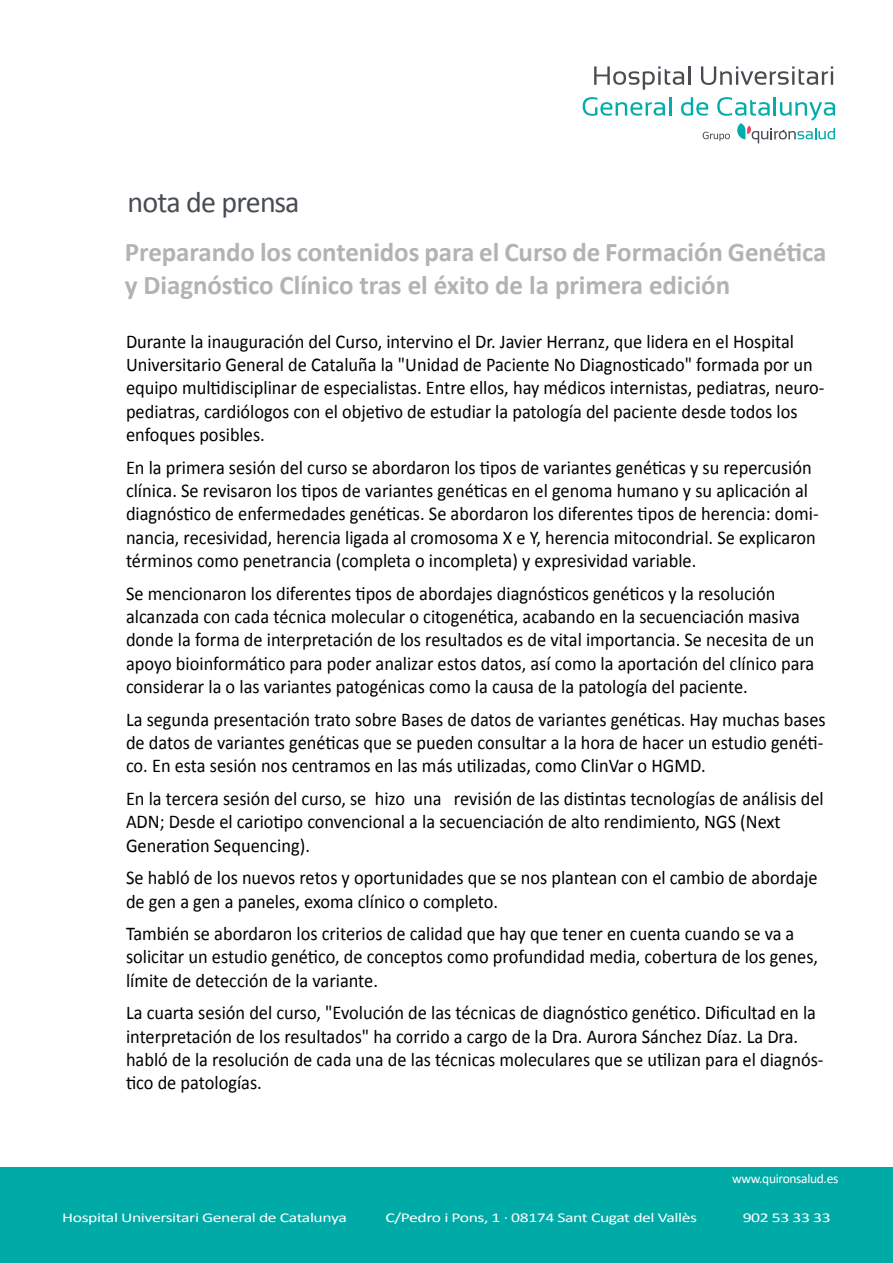
<style>
.page{position:relative;width:893px;height:1263px;background:#fff}
.page>*{position:absolute;margin:0;border:0;box-sizing:border-box;transform-origin:0 0}
.t1{font:30px "Calibri";letter-spacing:-.025em;color:#474c52}
.t2{font:700 27px/32.4px "Calibri";letter-spacing:-.005em;color:#b1b3b4}
.t3{font:19.5px/23.4px "Calibri";color:#000;scale:.94 1}
.t4{font:13.5px "Calibri";letter-spacing:-.025em;color:#fff;scale:1.31 1}
.t5{font:13.5px "Calibri";letter-spacing:-.025em;color:#fff}
</style>
<div class="page">
<div style="left:0;top:1167px;width:893px;height:96px;background:#00aaa6"></div>
<svg style="left:594px;top:66px;width:96px;height:24px"></svg>
<svg style="left:701px;top:66px;width:132px;height:19px"></svg>
<svg style="left:583px;top:97px;width:88px;height:19px"></svg>
<svg style="left:681px;top:97px;width:154px;height:46px"></svg>
<h1 class="t1" style="left:128px;top:183px;width:174px">nota de prensa</h1>
<h2 class="t2" style="left:125px;top:236px;width:703px">Preparando los contenidos para el Curso de Formación Genética y Diagnóstico Clínico tras el éxito de la primera edición</h2>
<p class="t3" style="left:126px;top:329px;width:745px">Durante la inauguración del Curso, intervino el Dr. Javier Herranz, que lidera en el Hospital Universitario General de Cataluña la "Unidad de Paciente No Diagnosticado" formada por un equipo multidisciplinar de especialistas. Entre ellos, hay médicos internistas, pediatras, neuro&shy;pediatras, cardiólogos con el objetivo de estudiar la patología del paciente desde todos los enfoques posibles.</p>
<p class="t3" style="left:126px;top:455px;width:738px">En la primera sesión del curso se abordaron los tipos de variantes genéticas y su repercusión clínica. Se revisaron los tipos de variantes genéticas en el genoma humano y su aplicación al diagnóstico de enfermedades genéticas. Se abordaron los diferentes tipos de herencia: domi&shy;nancia, recesividad, herencia ligada al cromosoma X e Y, herencia mitocondrial. Se explicaron términos como penetrancia (completa o incompleta) y expresividad variable.</p>
<p class="t3" style="left:126px;top:581px;width:734px">Se mencionaron los diferentes tipos de abordajes diagnósticos genéticos y la resolución alcanzada con cada técnica molecular o citogenética, acabando en la secuenciación masiva donde la forma de interpretación de los resultados es de vital importancia. Se necesita de un apoyo bioinformático para poder analizar estos datos, así como la aportación del clínico para considerar la o las variantes patogénicas como la causa de la patología del paciente.</p>
<p class="t3" style="left:126px;top:707px;width:746px">La segunda presentación trato sobre Bases de datos de variantes genéticas. Hay muchas bases de datos de variantes genéticas que se pueden consultar a la hora de hacer un estudio genéti&shy;co. En esta sesión nos centramos en las más utilizadas, como ClinVar o HGMD.</p>
<p class="t3" style="left:126px;top:787px;width:744px">En la tercera sesión del curso, se hizo una revisión de las distintas tecnologías de análisis del<br>ADN; Desde el cariotipo convencional a la secuenciación de alto rendimiento, NGS (Next<br>Generation Sequencing).</p>
<p class="t3" style="left:126px;top:866px;width:737px">Se habló de los nuevos retos y oportunidades que se nos plantean con el cambio de abordaje de gen a gen a paneles, exoma clínico o completo.</p>
<p class="t3" style="left:126px;top:922px;width:738px">También se abordaron los criterios de calidad que hay que tener en cuenta cuando se va a solicitar un estudio genético, de conceptos como profundidad media, cobertura de los genes, límite de detección de la variante.</p>
<p class="t3" style="left:126px;top:1001px;width:744px">La cuarta sesión del curso, "Evolución de las técnicas de diagnóstico genético. Dificultad en la interpretación de los resultados" ha corrido a cargo de la Dra. Aurora Sánchez Díaz. La Dra. habló de la resolución de cada una de las técnicas moleculares que se utilizan para el diagnós&shy;tico de patologías.</p>
<p class="t5" style="left:732px;top:1170px;width:108px">www.quironsalud.es</p>
<p class="t4" style="left:62px;top:1209px;width:219px">Hospital Universitari General de Catalunya</p>
<p class="t4" style="left:385px;top:1209px;width:239px">C/Pedro i Pons, 1 · 08174 Sant Cugat del Vallès</p>
<p class="t4" style="left:743px;top:1209px;width:69px">902 53 33 33</p>
</div>
